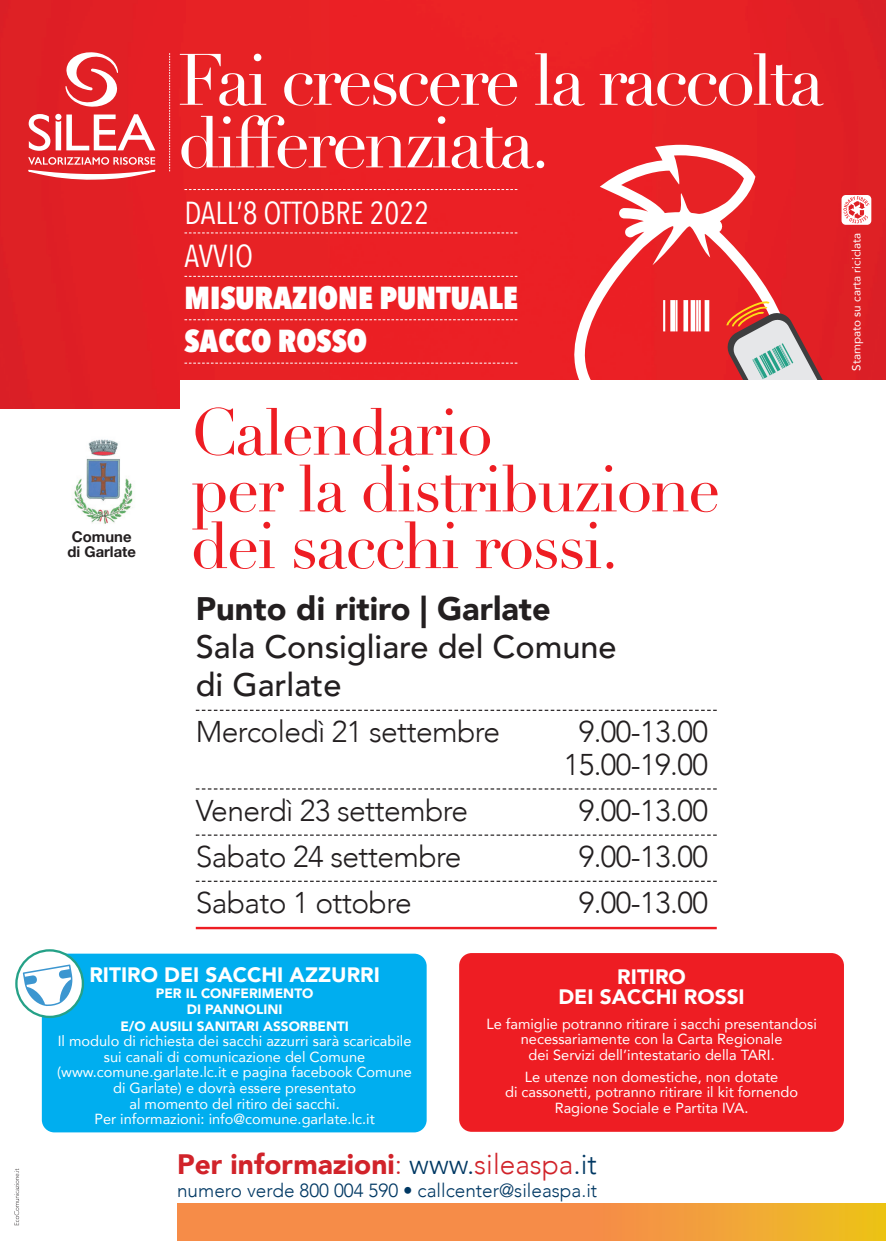
<style>
.page{position:relative;width:886px;height:1241px;background:#fff}
.page>*{position:absolute;margin:0;border:0;box-sizing:border-box;transform-origin:0 0}
.t1{font:71.44px "Didot";letter-spacing:-.05em;color:#fff}
.t2{font:64.69px "Didot";letter-spacing:-.03em;color:#ee1d23}
.t3{font:500 32.5px/37.9px "Avenir";color:#231f20}
.t4{font:800 31.69px "Avenir Next Condensed";color:#fff}
.t5{font:31.69px "Avenir Next Condensed";color:#fff}
.t6{font:300 29.94px/32.5px "Avenir";letter-spacing:-.02em;color:#231f20;text-align:center}
.t7{font:900 28.06px "Avenir";color:#d1232a}
.t8{font:900 20.81px/20.6px "Avenir";color:#fff;text-align:center}
.t9{font:300 19px "Avenir";color:#003863}
.t10{font:700 14.81px/14.8px "Helvetica Neue";color:#231f20;text-align:center}
.t11{font:14.56px/15.6px "Avenir";color:#fff;text-align:center}
.t12{font:900 13.56px/16.2px "Avenir";color:#fff;text-align:center}
.t13{font:11.69px "Avenir";color:#fff}
.s1{font-weight:900}
.s2{font-weight:300}
.s3{font-weight:300;color:#003863}
</style>
<div class="page">
<svg style="left:14px;top:1168px;width:5px;height:56px"></svg>
<img style="left:0;top:0;width:886px;height:408px">
<svg style="left:557px;top:145px;width:238px;height:235px;fill:#eb2025"></svg>
<svg style="left:663px;top:300px;width:46px;height:31px"></svg>
<svg style="left:725px;top:298px;width:103px;height:82px;background:#c77875"></svg>
<svg style="left:169px;top:53px;width:1px;height:118px"></svg>
<svg style="left:184px;top:232px;width:333px;height:1px"></svg>
<svg style="left:184px;top:189px;width:333px;height:1px"></svg>
<svg style="left:184px;top:276px;width:333px;height:1px"></svg>
<svg style="left:184px;top:319px;width:333px;height:1px"></svg>
<svg style="left:184px;top:362px;width:333px;height:1px"></svg>
<div style="left:180px;top:380px;width:706px;height:87px;background:#fff"></div>
<svg style="left:177px;top:1203px;width:709px;height:37px;background:#f3973f"></svg>
<svg style="left:841px;top:195px;width:30px;height:30px"></svg>
<svg style="left:65px;top:51px;width:53px;height:57px"></svg>
<svg style="left:29px;top:114px;width:126px;height:37px"></svg>
<svg style="left:27px;top:157px;width:129px;height:23px"></svg>
<div style="left:42px;top:953px;width:385px;height:179px;background:#00aeef;border-radius:12px"></div>
<svg style="left:16px;top:950px;width:67px;height:66px"></svg>
<div style="left:15px;top:949px;width:69px;height:68px;border:2px solid #25a187;border-radius:50%"></div>
<svg style="left:23px;top:964px;width:49px;height:42px"></svg>
<img style="left:74px;top:439px;width:59px;height:85px">
<div style="left:459px;top:952px;width:385px;height:179px;background:#ee1d23;border-radius:12px"></div>
<svg style="left:196px;top:709px;width:521px;height:1px"></svg>
<svg style="left:196px;top:788px;width:521px;height:1px"></svg>
<svg style="left:196px;top:834px;width:521px;height:1px"></svg>
<svg style="left:196px;top:880px;width:521px;height:1px"></svg>
<hr style="left:196px;top:926px;width:521px;height:3px;background:#ee1d23">
<p class="t10" style="left:67px;top:530px;width:70px">Comune di Garlate</p>
<p class="t1" style="left:178px;top:37px;width:648px">Fai crescere la raccolta</p>
<p class="t1" style="left:178px;top:100px;width:374px">differenziata.</p>
<p class="t5" style="left:184px;top:185px;width:246px">DALL’8 OTTOBRE 2022</p>
<p class="t5" style="left:184px;top:228px;width:70px">AVVIO</p>
<p class="t4" style="left:184px;top:278px;width:335px">MISURAZIONE PUNTUALE</p>
<p class="t4" style="left:184px;top:321px;width:184px">SACCO ROSSO</p>
<p class="t2" style="left:190px;top:393px;width:304px">Calendario</p>
<p class="t2" style="left:190px;top:450px;width:531px">per la distribuzione</p>
<p class="t2" style="left:190px;top:507px;width:430px">dei sacchi rossi.</p>
<p class="t3" style="left:196px;top:588px;width:422px"><span class="s1">Punto di ritiro | Garlate<br></span>Sala Consigliare del Comune di Garlate</p>
<p class="t6" style="left:196px;top:715px;width:306px">Mercoledì 21 settembre</p>
<p class="t6" style="left:564px;top:715px;width:146px">9.00-13.00<br>15.00-19.00</p>
<p class="t6" style="left:196px;top:794px;width:274px">Venerdì 23 settembre</p>
<p class="t6" style="left:579px;top:794px;width:131px">9.00-13.00</p>
<p class="t6" style="left:196px;top:840px;width:267px">Sabato 24 settembre</p>
<p class="t6" style="left:579px;top:840px;width:131px">9.00-13.00</p>
<p class="t6" style="left:196px;top:886px;width:217px">Sabato 1 ottobre</p>
<p class="t6" style="left:579px;top:886px;width:131px">9.00-13.00</p>
<p class="t8" style="left:89px;top:963px;width:292px">RITIRO DEI SACCHI AZZURRI</p>
<p class="t12" style="left:120px;top:984px;width:230px">PER IL CONFERIMENTO<br>DI PANNOLINI<br>E/O AUSILI SANITARI ASSORBENTI</p>
<p class="t11" style="left:57px;top:1032px;width:356px">Il modulo di richiesta dei sacchi azzurri sarà scaricabile sui canali di comunicazione del Comune (www.comune.garlate.lc.it e pagina facebook Comune di Garlate) e dovrà essere presentato<br>al momento del ritiro dei sacchi.</p>
<p class="t11" style="left:94px;top:1110px;width:282px">Per informazioni: info@comune.garlate.lc.it</p>
<p class="t8" style="left:558px;top:965px;width:188px">RITIRO<br>DEI SACCHI ROSSI</p>
<p class="t11" style="left:486px;top:1015px;width:332px">Le famiglie potranno ritirare i sacchi presentandosi necessariamente con la Carta Regionale<br>dei Servizi dell’intestatario della TARI.</p>
<p class="t11" style="left:505px;top:1068px;width:294px">Le utenze non domestiche, non dotate<br>di cassonetti, potranno ritirare il kit fornendo<br>Ragione Sociale e Partita IVA.</p>
<p class="t7" style="left:177px;top:1140px;width:421px">Per informazioni<span class="s2">:</span> <span class="s3">www.</span><span class="s2">sileaspa</span><span class="s3">.it</span></p>
<p class="t9" style="left:177px;top:1178px;width:422px">numero verde 800 004 590 • callcenter@sileaspa.it</p>
<p class="t13" style="left:847px;top:371px;width:140px;rotate:-90deg">Stampato su carta riciclata</p>
</div>
